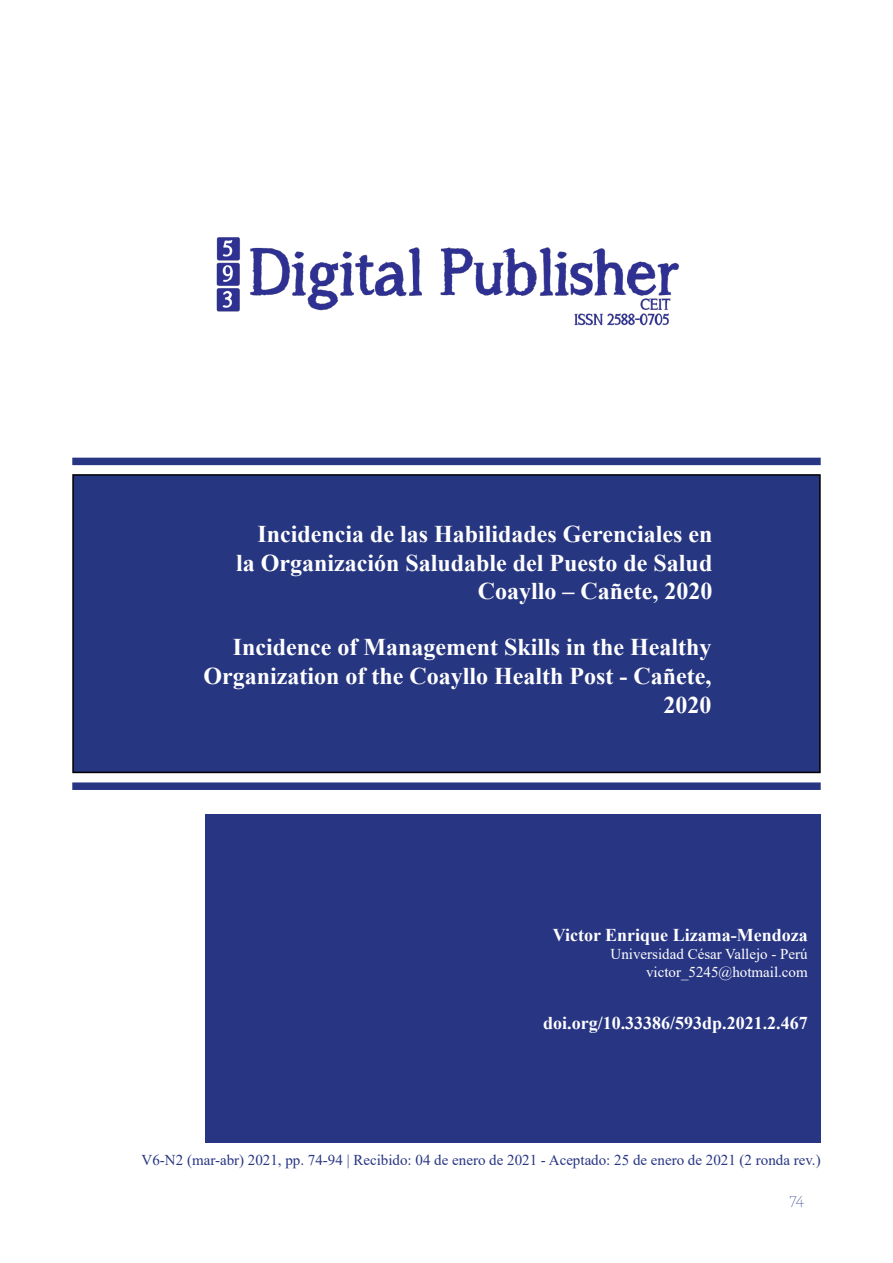
<style>
.page{position:relative;width:893px;height:1263px;background:#fff}
.page>*{position:absolute;margin:0;border:0;box-sizing:border-box;transform-origin:0 0}
.t1{font:700 24px/28.8px "Times New Roman";color:#fff;text-align:right}
.t2{font:700 18px "Times New Roman";color:#fff}
.t3{font:200 18px "Archer";color:#283583}
.t4{font:15px "Times New Roman";color:#283583}
.t5{font:15px/18px "Times New Roman";color:#fff;text-align:right}
</style>
<div class="page">
<img style="left:216px;top:237px;width:464px;height:89px">
<div style="left:72px;top:458px;width:749px;height:7px;background:#283583"></div>
<div style="left:72px;top:782px;width:749px;height:8px;background:#283583"></div>
<div style="left:73px;top:475px;width:747px;height:297px;background:#273680"></div>
<div style="left:72px;top:474px;width:749px;height:299px;border:2px solid #000"></div>
<div style="left:205px;top:814px;width:615px;height:329px;background:#283583"></div>
<p class="t1" style="left:236px;top:519px;width:478px">Incidencia de las Habilidades Gerenciales en la Organización Saludable del Puesto de Salud<br>Coayllo – Cañete, 2020</p>
<p class="t1" style="left:203px;top:632px;width:509px">Incidence of Management Skills in the Healthy<br>Organization of the Coayllo Health Post - Cañete,<br>2020</p>
<p class="t2" style="left:553px;top:922px;width:256px">Victor Enrique Lizama-Mendoza</p>
<p class="t5" style="left:611px;top:944px;width:199px">Universidad César Vallejo - Perú victor_5245@hotmail.com</p>
<p class="t2" style="left:543px;top:1009px;width:266px">doi.org/10.33386/593dp.2021.2.467</p>
<p class="t4" style="left:142px;top:1149px;width:681px">V6-N2 (mar-abr) 2021, pp. 74-94 | Recibido: 04 de enero de 2021 - Aceptado: 25 de enero de 2021 (2 ronda rev.)</p>
<p class="t3" style="left:789px;top:1188px;width:16px">74</p>
</div>
